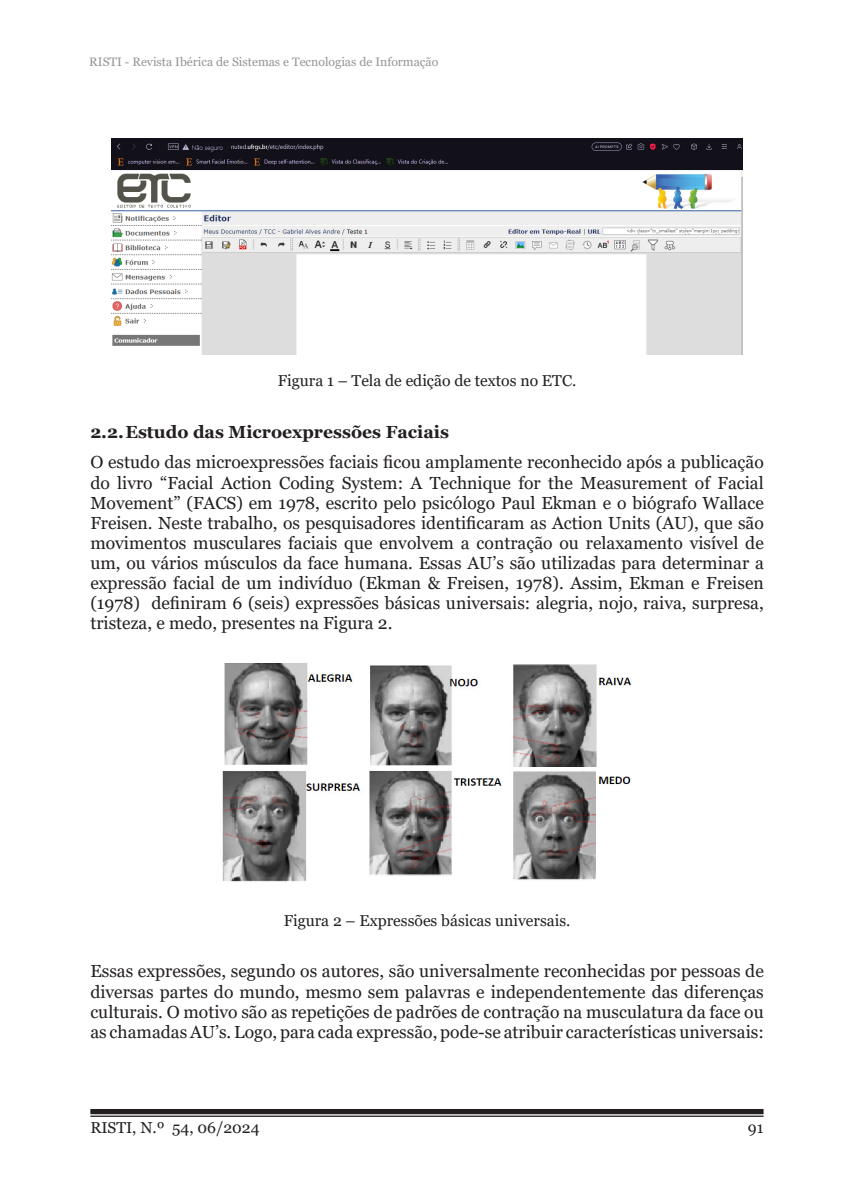
<style>
.page{position:relative;width:844px;height:1191px;background:#fff}
.page>*{position:absolute;margin:0;border:0;box-sizing:border-box;transform-origin:0 0}
.txt{font:17.5px/20.1px "Georgia";color:#231f20;text-align:justify}
.t1{font:700 17.5px "Georgia";color:#231f20}
.legned{font:15.75px "Georgia";color:#231f20}
.t2{font:12.25px "Georgia";color:#939598}
</style>
<div class="page">
<div style="left:90px;top:1109px;width:673px;height:5px;background:#231f20"></div>
<hr style="left:90px;top:1115px;width:673px;height:1px;background:#231f20">
<img style="left:111px;top:138px;width:631px;height:216px">
<img style="left:222px;top:663px;width:410px;height:219px">
<p class="t2" style="left:89px;top:54px;width:350px">RISTI - Revista Ibérica de Sistemas e Tecnologias de Informação</p>
<p class="legned" style="left:278px;top:371px;width:300px">Figura 1 – Tela de edição de textos no ETC.</p>
<h2 class="t1" style="left:90px;top:420px;width:360px">2.2.Estudo das Microexpressões Faciais</h2>
<p class="txt" style="left:90px;top:452px;width:674px">O estudo das microexpressões faciais ficou amplamente reconhecido após a publicação do livro “Facial Action Coding System: A Technique for the Measurement of Facial Movement” (FACS) em 1978, escrito pelo psicólogo Paul Ekman e o biógrafo Wallace Freisen. Neste trabalho, os pesquisadores identificaram as Action Units (AU), que são movimentos musculares faciais que envolvem a contração ou relaxamento visível de um, ou vários músculos da face humana. Essas AU’s são utilizadas para determinar a expressão facial de um indivíduo (Ekman &amp; Freisen, 1978). Assim, Ekman e Freisen (1978) definiram 6 (seis) expressões básicas universais: alegria, nojo, raiva, surpresa, tristeza, e medo, presentes na Figura 2.</p>
<p class="legned" style="left:283px;top:910px;width:288px">Figura 2 – Expressões básicas universais.</p>
<p class="txt" style="left:90px;top:961px;width:674px">Essas expressões, segundo os autores, são universalmente reconhecidas por pessoas de diversas partes do mundo, mesmo sem palavras e independentemente das diferenças culturais. O motivo são as repetições de padrões de contração na musculatura da face ou as chamadas AU’s. Logo, para cada expressão, pode-se atribuir características universais:</p>
<p class="legned" style="left:90px;top:1117px;width:171px">RISTI, N.º 54, 06/2024</p>
<p class="legned" style="left:747px;top:1118px;width:17px">91</p>
</div>
